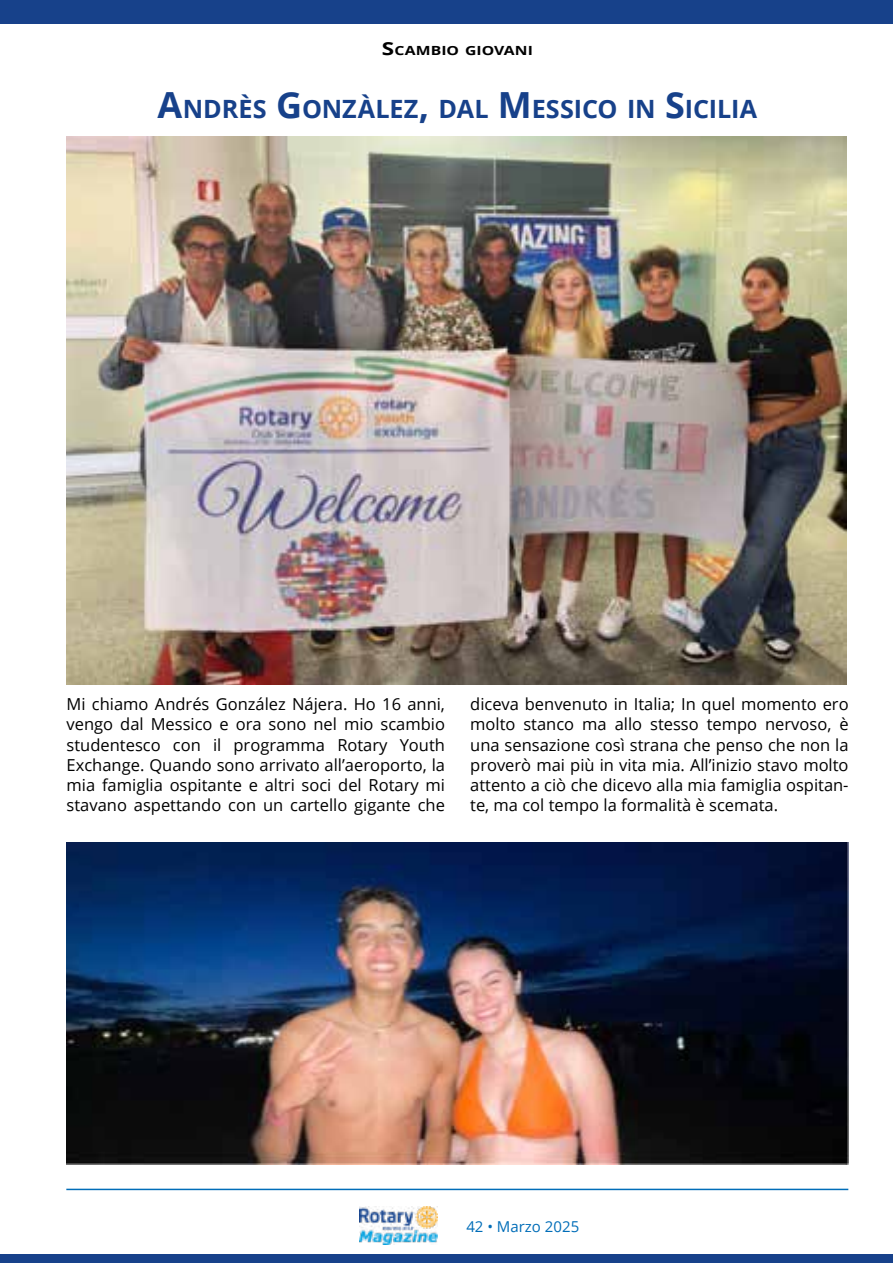
<style>
.page{position:relative;width:893px;height:1263px;background:#fff}
.page>*{position:absolute;margin:0;border:0;box-sizing:border-box;transform-origin:0 0}
.t1{font:700 25.2px "Open Sans";letter-spacing:-.005em;color:#17418a}
.t2{font:16.5px/20.2px "Open Sans";color:#000;text-align:justify}
.t3{font:15px "Open Sans";color:#006db8}
.t4{font:700 12.6px "Open Sans";color:#000;scale:1.25 1}
.s1{font-size:18px}
.s2{font-size:36px}
</style>
<div class="page">
<img style="left:359px;top:1206px;width:78px;height:39px">
<hr style="left:66px;top:1189px;width:782px;height:1px;background:#006db8">
<div style="left:0;top:0;width:893px;height:23px;background:#17418a"></div>
<div style="left:0;top:1254px;width:893px;height:9px;background:#17418a"></div>
<img style="left:67px;top:136px;width:780px;height:549px">
<img style="left:67px;top:842px;width:781px;height:322px">
<p class="t4" style="left:382px;top:42px;width:122px"><span class="s1">S</span>CAMBIO GIOVANI</p>
<p class="t1" style="left:158px;top:91px;width:601px"><span class="s2">A</span>NDRÈS <span class="s2">G</span>ONZÀLEZ<span class="s2">,</span> DAL <span class="s2">M</span> ESSICO IN <span class="s2">S</span>ICILIA</p>
<p class="t2" style="left:67px;top:693px;width:380px">Mi chiamo Andrés González Nájera. Ho 16 anni, vengo dal Messico e ora sono nel mio scambio studentesco con il programma Rotary Youth Exchange. Quando sono arrivato all’aeroporto, la mia famiglia ospitante e altri soci del Rotary mi stavano aspettando con un cartello gigante che</p>
<p class="t2" style="left:470px;top:693px;width:380px">diceva benvenuto in Italia; In quel momento ero molto stanco ma allo stesso tempo nervoso, è una sensazione così strana che penso che non la proverò mai più in vita mia. All’inizio stavo molto attento a ciò che dicevo alla mia famiglia ospitan&shy;te, ma col tempo la formalità è scemata.</p>
<p class="t3" style="left:466px;top:1216px;width:114px">42 • Marzo 2025</p>
</div>
